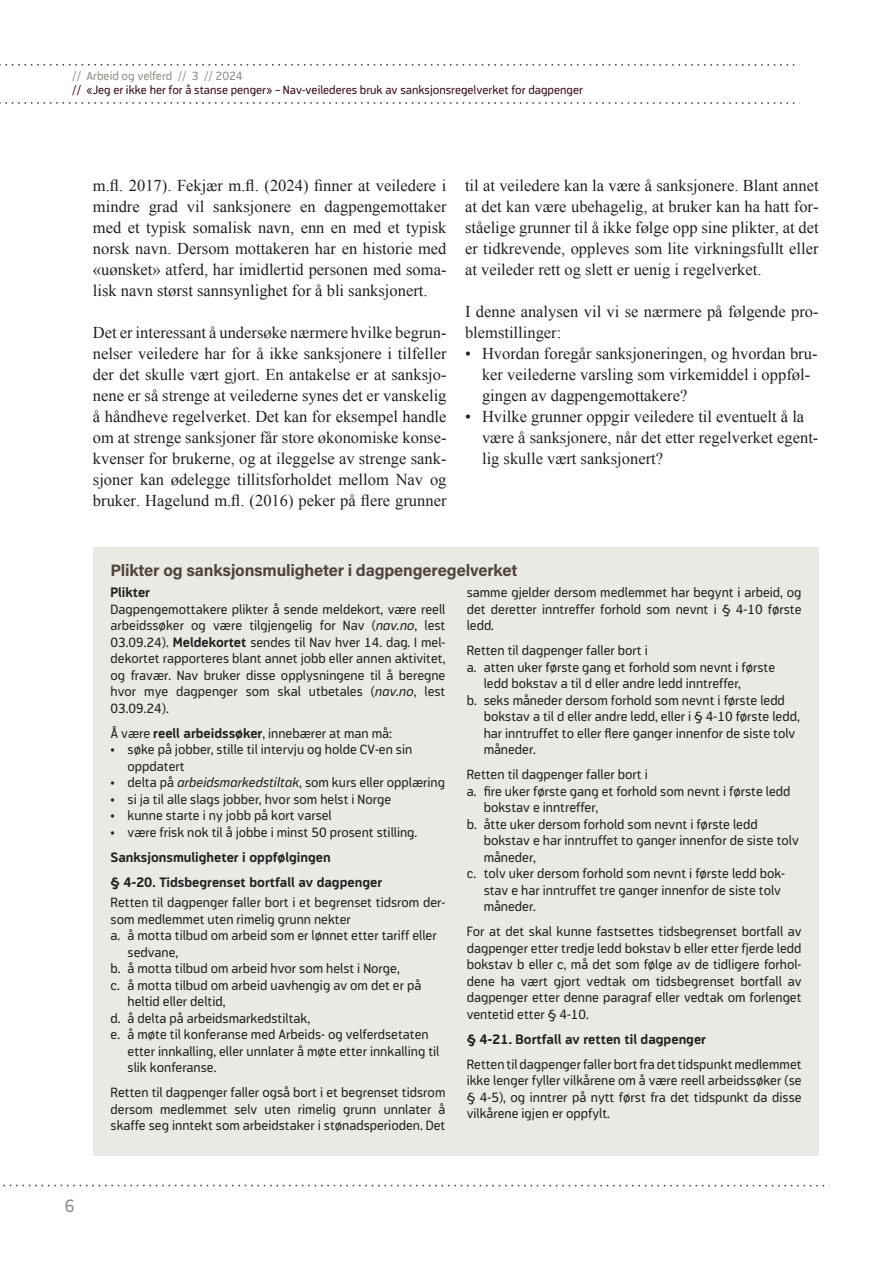
<style>
.page{position:relative;width:893px;height:1263px;background:#fff}
.page>*{position:absolute;margin:0;border:0;box-sizing:border-box;transform-origin:0 0}
.t1{font:18px "Modus";color:#948d87}
.t2{font:16.5px/21px "Times New Roman";color:#231f20;text-align:justify}
.t3{font:16.5px "Acumin Variable Concept";letter-spacing:-.01em;color:#50433d}
.t4{font:13.5px/16.5px "Modus";color:#231f20;text-align:justify}
.t5{font:700 13.5px/25px "Modus";color:#231f20}
.t6{font:12px "Modus";color:#38071a}
.t7{font:12px "Modus";color:#948d87}
.s1{font-style:italic}
.s2{font-weight:700}
</style>
<div class="page">
<svg style="left:0;top:64px;width:795px;height:2px"></svg>
<svg style="left:0;top:102px;width:795px;height:2px"></svg>
<svg style="left:3px;top:1185px;width:822px;height:1px"></svg>
<div style="left:94px;top:547px;width:725px;height:608px;background:#e9eae4"></div>
<p class="t7" style="left:72px;top:69px;width:172px">// Arbeid og velferd // 3 // 2024</p>
<p class="t6" style="left:72px;top:83px;width:512px">// «Jeg er ikke her for å stanse penger» – Nav-veilederes bruk av sanksjonsregelverket for dagpenger</p>
<p class="t2" style="left:93px;top:175px;width:355px">m.fl. 2017). Fekjær m.fl. (2024) finner at veiledere i mindre grad vil sanksjonere en dagpengemottaker med et typisk somalisk navn, enn en med et typisk norsk navn. Dersom mottakeren har en historie med «uønsket» atferd, har imidlertid personen med soma&shy;lisk navn størst sannsynlighet for å bli sanksjonert.</p>
<p class="t2" style="left:93px;top:322px;width:355px">Det er interessant å undersøke nærmere hvilke begrun&shy;nelser veiledere har for å ikke sanksjonere i tilfeller der det skulle vært gjort. En antakelse er at sanksjo&shy;nene er så strenge at veilederne synes det er vanskelig å håndheve regelverket. Det kan for eksempel handle om at strenge sanksjoner får store økonomiske konse&shy;kvenser for brukerne, og at ileggelse av strenge sank&shy;sjoner kan ødelegge tillitsforholdet mellom Nav og bruker. Hagelund m.fl. (2016) peker på flere grunner</p>
<p class="t2" style="left:465px;top:175px;width:355px">til at veiledere kan la være å sanksjonere. Blant annet at det kan være ubehagelig, at bruker kan ha hatt for&shy;ståelige grunner til å ikke følge opp sine plikter, at det er tidkrevende, oppleves som lite virkningsfullt eller at veileder rett og slett er uenig i regelverket.</p>
<p class="t2" style="left:465px;top:301px;width:355px">I denne analysen vil vi se nærmere på følgende pro&shy;blemstillinger:</p>
<p class="t2" style="left:482px;top:343px;width:337px;text-align:left;text-indent:-17px">• Hvordan foregår sanksjoneringen, og hvordan bru&shy;ker veilederne varsling som virkemiddel i oppføl&shy;gingen av dagpengemottakere?</p>
<p class="t2" style="left:482px;top:406px;width:338px;text-align:left;text-indent:-17px">• Hvilke grunner oppgir veiledere til eventuelt å la være å sanksjonere, når det etter regelverket egent&shy;lig skulle vært sanksjonert?</p>
<h1 class="t1" style="left:65px;top:1195px;width:12px">6</h1>
<p class="t3" style="left:111px;top:559px;width:408px">Plikter og sanksjonsmuligheter i dagpengeregelverket</p>
<p class="t5" style="left:111px;top:580px;width:41px">Plikter</p>
<p class="t4" style="left:111px;top:601px;width:336px">Dagpengemottakere plikter å sende meldekort, være reell arbeidssøker og være tilgjengelig for Nav (<span class="s1">nav.no</span>, lest 03.09.24). <span class="s2">Meldekortet</span> sendes til Nav hver 14. dag. I mel&shy;dekortet rapporteres blant annet jobb eller annen aktivitet, og fravær. Nav bruker disse opplysningene til å beregne hvor mye dagpenger som skal utbetales (<span class="s1">nav.no</span>, lest 03.09.24).</p>
<p class="t4" style="left:111px;top:725px;width:283px">Å være <span class="s2">reell arbeidssøker</span>, innebærer at man må:</p>
<p class="t4" style="left:128px;top:741px;width:286px;text-indent:-17px">• søke på jobber, stille til intervju og holde CV-en sin oppdatert</p>
<p class="t4" style="left:111px;top:774px;width:336px">• delta på <span class="s1">arbeidsmarkedstiltak</span>, som kurs eller opplæring</p>
<p class="t4" style="left:111px;top:791px;width:282px">• si ja til alle slags jobber, hvor som helst i Norge</p>
<p class="t4" style="left:111px;top:807px;width:223px">• kunne starte i ny jobb på kort varsel</p>
<p class="t4" style="left:111px;top:824px;width:308px">• være frisk nok til å jobbe i minst 50 prosent stilling.</p>
<p class="t5" style="left:111px;top:844px;width:273px">Sanksjonsmuligheter i oppfølgingen<br>§ 4-20. Tidsbegrenset bortfall av dagpenger</p>
<p class="t4" style="left:111px;top:894px;width:336px">Retten til dagpenger faller bort i et begrenset tidsrom der-</p>
<p class="t4" style="left:111px;top:911px;width:242px">som medlemmet uten rimelig grunn nekter</p>
<p class="t4" style="left:111px;top:927px;width:328px">a. å motta tilbud om arbeid som er lønnet etter tariff eller</p>
<p class="t4" style="left:128px;top:944px;width:52px">sedvane,</p>
<p class="t4" style="left:111px;top:960px;width:291px">b. å motta tilbud om arbeid hvor som helst i Norge,</p>
<p class="t4" style="left:111px;top:977px;width:312px">c. å motta tilbud om arbeid uavhengig av om det er på</p>
<p class="t4" style="left:128px;top:993px;width:99px">heltid eller deltid,</p>
<p class="t4" style="left:111px;top:1010px;width:201px">d. å delta på arbeidsmarkedstiltak,</p>
<p class="t4" style="left:111px;top:1026px;width:320px">e. å møte til konferanse med Arbeids- og velferdsetaten</p>
<p class="t4" style="left:128px;top:1043px;width:313px">etter innkalling, eller unnlater å møte etter innkalling til</p>
<p class="t4" style="left:128px;top:1059px;width:90px">slik konferanse.</p>
<p class="t4" style="left:111px;top:1084px;width:336px">Retten til dagpenger faller også bort i et begrenset tidsrom dersom medlemmet selv uten rimelig grunn unnlater å skaffe seg inntekt som arbeidstaker i stønadsperioden. Det</p>
<p class="t4" style="left:467px;top:584px;width:336px">samme gjelder dersom medlemmet har begynt i arbeid, og det deretter inntreffer forhold som nevnt i § 4-10 første ledd.</p>
<p class="t4" style="left:467px;top:642px;width:183px">Retten til dagpenger faller bort i</p>
<p class="t4" style="left:467px;top:659px;width:310px">a. atten uker første gang et forhold som nevnt i første</p>
<p class="t4" style="left:484px;top:675px;width:259px">ledd bokstav a til d eller andre ledd inntreffer,</p>
<p class="t4" style="left:467px;top:692px;width:320px">b. seks måneder dersom forhold som nevnt i første ledd</p>
<p class="t4" style="left:484px;top:708px;width:318px">bokstav a til d eller andre ledd, eller i § 4-10 første ledd,</p>
<p class="t4" style="left:484px;top:725px;width:313px">har inntruffet to eller flere ganger innenfor de siste tolv</p>
<p class="t4" style="left:484px;top:741px;width:54px">måneder.</p>
<p class="t4" style="left:467px;top:766px;width:183px">Retten til dagpenger faller bort i</p>
<p class="t4" style="left:467px;top:783px;width:325px">a. fire uker første gang et forhold som nevnt i første ledd</p>
<p class="t4" style="left:484px;top:799px;width:116px">bokstav e inntreffer,</p>
<p class="t4" style="left:467px;top:816px;width:293px">b. åtte uker dersom forhold som nevnt i første ledd</p>
<p class="t4" style="left:484px;top:832px;width:317px">bokstav e har inntruffet to ganger innenfor de siste tolv</p>
<p class="t4" style="left:484px;top:849px;width:54px">måneder,</p>
<p class="t4" style="left:467px;top:865px;width:320px">c. tolv uker dersom forhold som nevnt i første ledd bok-</p>
<p class="t4" style="left:484px;top:881px;width:299px">stav e har inntruffet tre ganger innenfor de siste tolv</p>
<p class="t4" style="left:484px;top:898px;width:54px">måneder.</p>
<p class="t4" style="left:467px;top:923px;width:336px">For at det skal kunne fastsettes tidsbegrenset bortfall av dagpenger etter tredje ledd bokstav b eller etter fjerde ledd bokstav b eller c, må det som følge av de tidligere forhol&shy;dene ha vært gjort vedtak om tidsbegrenset bortfall av dagpenger etter denne paragraf eller vedtak om forlenget ventetid etter § 4-10.</p>
<p class="t5" style="left:467px;top:1026px;width:241px">§ 4-21. Bortfall av retten til dagpenger</p>
<p class="t4" style="left:467px;top:1055px;width:336px">Retten til dagpenger faller bort fra det tidspunkt medlemmet ikke lenger fyller vilkårene om å være reell arbeidssøker (se § 4-5), og inntrer på nytt først fra det tidspunkt da disse vilkårene igjen er oppfylt.</p>
</div>
